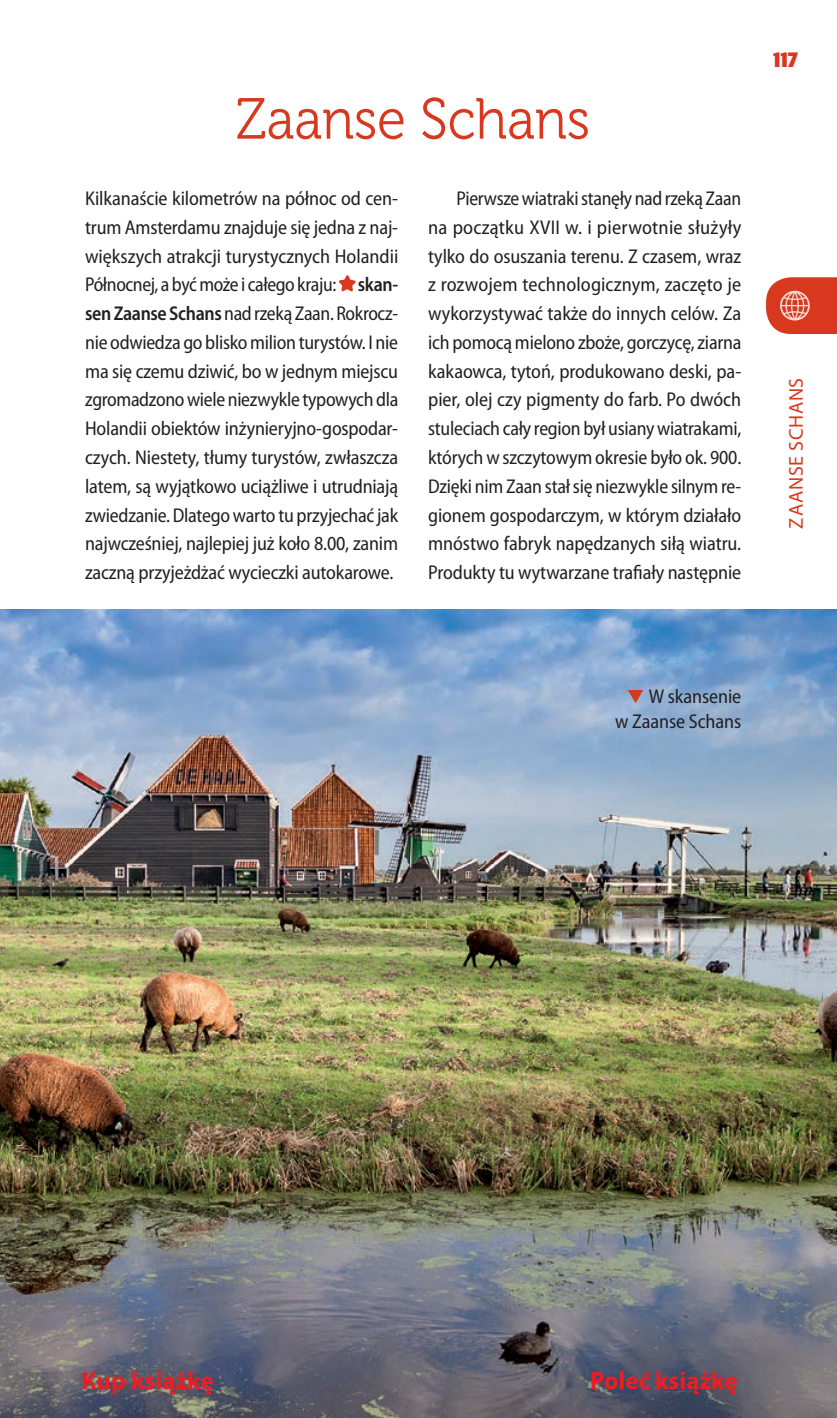
<style>
.page{position:relative;width:837px;height:1418px;background:#fff}
.page>*{position:absolute;margin:0;border:0;box-sizing:border-box;transform-origin:0 0}
.t1{font:57.75px "Museo 300";color:#d8381e;scale:.91 1}
.t2{font:700 25px "Myriad Pro";color:#ee1d23}
.t3{font:semi-condensed 20px/28.8px "Myriad Pro";letter-spacing:-.005em;color:#231f20;text-align:justify}
.t4{font:semi-condensed 20px/28.8px "Myriad Pro";letter-spacing:-.005em;color:#231f20;text-align:justify;scale:.96 1}
.t5{font:20px "Myriad Pro";letter-spacing:.035em;color:#d8381e}
.t6{font:20px "EFN Olivea Nigra";color:#d8381e}
.s1{font-weight:600}
.s2{color:#d8381e}
</style>
<div class="page">
<svg style="left:338px;top:275px;width:18px;height:16px"></svg>
<img style="left:0;top:609px;width:836px;height:808px">
<svg style="left:766px;top:277px;width:70px;height:57px;background:#dd553e"></svg>
<h1 class="t1" style="left:236px;top:88px;width:390px">Zaanse Schans</h1>
<p class="t3" style="left:85px;top:184px;width:314px">Kilkanaście kilometrów na północ od cen&shy;trum Amsterdamu znajduje się jedna z naj&shy;większych atrakcji turystycznych Holandii Północnej, a być może i całego kraju: <span class="s1">skan&shy;sen Zaanse Schans</span> nad rzeką Zaan. Rokrocz&shy;nie odwiedza go blisko milion turystów. I nie ma się czemu dziwić, bo w jednym miejscu zgromadzono wiele niezwykle typowych dla Holandii obiektów inżynieryjno-gospodar&shy;czych. Niestety, tłumy turystów, zwłaszcza latem, są wyjątkowo uciążliwe i utrudniają zwiedzanie. Dlatego warto tu przyjechać jak najwcześniej, najlepiej już koło 8.00, zanim zaczną przyjeżdżać wycieczki autokarowe.</p>
<p class="t4" style="left:428px;top:184px;width:327px;text-indent:28px">Pierwsze wiatraki stanęły nad rzeką Zaan na początku XVII w. i pierwotnie służyły tylko do osuszania terenu. Z czasem, wraz z rozwojem technologicznym, zaczęto je wykorzystywać także do innych celów. Za ich pomocą mielono zboże, gorczycę, ziarna kakaowca, tytoń, produkowano deski, pa&shy;pier, olej czy pigmenty do farb. Po dwóch stuleciach cały region był usiany wiatrakami, których w szczytowym okresie było ok. 900.<br>Dzięki nim Zaan stał się niezwykle silnym re&shy;gionem gospodarczym, w którym działało mnóstwo fabryk napędzanych siłą wiatru.<br>Produkty tu wytwarzane trafiały następnie</p>
<p class="t6" style="left:773px;top:46px;width:26px">117</p>
<p class="t5" style="left:783px;top:528px;width:152px;rotate:-90deg">ZAANSE SCHANS</p>
<p class="t3" style="left:615px;top:684px;width:127px;line-height:25px;text-align:right"><span class="s2">▼</span> W skansenie w Zaanse Schans</p>
<p class="t2" style="left:81px;top:1364px;width:134px">Kup książkę</p>
<p class="t2" style="left:590px;top:1364px;width:149px">Poleć książkę</p>
</div>
